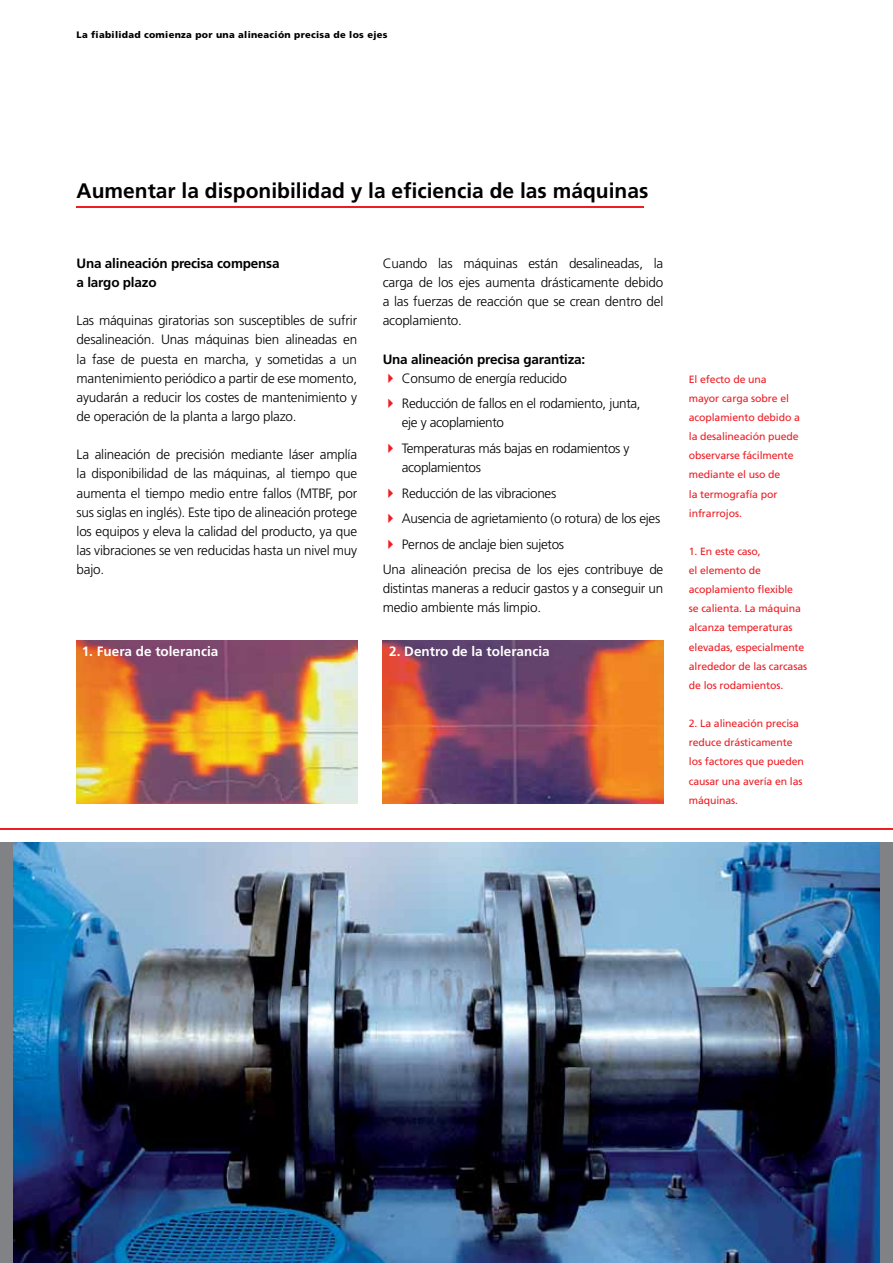
<style>
.page{position:relative;width:893px;height:1263px;background:#fff}
.page>*{position:absolute;margin:0;border:0;box-sizing:border-box;transform-origin:0 0}
.t1{font:700 21px "Frutiger";color:#000}
.t2{font:300 13.5px/19.2px "Frutiger";letter-spacing:-.015em;color:#000;text-align:justify}
.t3{font:700 13.5px/19.2px "Frutiger";letter-spacing:-.015em;color:#000}
.t4{font:700 13.5px "Frutiger";color:#fff}
.t5{font:10.5px/19.2px "Frutiger";letter-spacing:-.01em;color:#ed1d24}
.t6{font:900 9.3px "Frutiger";letter-spacing:.03em;color:#000}
</style>
<div class="page">
<svg style="left:382px;top:681px;width:1px;height:16px"></svg>
<hr style="left:0;top:829px;width:893px;height:1px;background:#ed1d24">
<hr style="left:77px;top:206px;width:567px;height:1px;background:#ed1d24">
<img style="left:77px;top:640px;width:280px;height:164px">
<img style="left:383px;top:640px;width:280px;height:164px">
<img style="left:12px;top:842px;width:868px;height:421px">
<div style="left:880px;top:842px;width:13px;height:421px;background:#808285"></div>
<div style="left:0;top:842px;width:12px;height:421px;background:#808285"></div>
<p class="t6" style="left:77px;top:29px;width:312px">La fiabilidad comienza por una alineación precisa de los ejes</p>
<h1 class="t1" style="left:77px;top:178px;width:573px">Aumentar la disponibilidad y la eficiencia de las máquinas</h1>
<p class="t3" style="left:77px;top:254px;width:204px">Una alineación precisa compensa a largo plazo</p>
<p class="t2" style="left:77px;top:311px;width:282px">Las máquinas giratorias son susceptibles de sufrir desalineación. Unas máquinas bien alineadas en la fase de puesta en marcha, y sometidas a un mantenimiento periódico a partir de ese momento, ayudarán a reducir los costes de mantenimiento y de operación de la planta a largo plazo.</p>
<p class="t2" style="left:77px;top:445px;width:282px">La alineación de precisión mediante láser amplía la disponibilidad de las máquinas, al tiempo que aumenta el tiempo medio entre fallos (MTBF, por sus siglas en inglés). Este tipo de alineación protege los equipos y eleva la calidad del producto, ya que las vibraciones se ven reducidas hasta un nivel muy bajo.</p>
<p class="t2" style="left:383px;top:254px;width:282px">Cuando las máquinas están desalineadas, la carga de los ejes aumenta drásticamente debido a las fuerzas de reacción que se crean dentro del acoplamiento.</p>
<p class="t3" style="left:383px;top:349px;width:204px">Una alineación precisa garantiza:</p>
<p class="t2" style="left:402px;top:365px;width:240px;line-height:25.5px">Consumo de energía reducido<br>Reducción de fallos en el rodamiento, junta,</p>
<p class="t2" style="left:402px;top:410px;width:229px;line-height:25.5px">eje y acoplamiento<br>Temperaturas más bajas en rodamientos y</p>
<p class="t2" style="left:402px;top:458px;width:81px">acoplamientos</p>
<p class="t2" style="left:402px;top:483px;width:156px">Reducción de las vibraciones</p>
<p class="t2" style="left:402px;top:509px;width:260px">Ausencia de agrietamiento (o rotura) de los ejes</p>
<p class="t2" style="left:402px;top:534px;width:164px">Pernos de anclaje bien sujetos</p>
<p class="t2" style="left:383px;top:560px;width:282px">Una alineación precisa de los ejes contribuye de</p>
<p class="t2" style="left:383px;top:579px;width:282px">distintas maneras a reducir gastos y a conseguir un medio ambiente más limpio.</p>
<p class="t4" style="left:82px;top:643px;width:138px">1. Fuera de tolerancia</p>
<p class="t4" style="left:389px;top:643px;width:162px">2. Dentro de la tolerancia</p>
<p class="t5" style="left:689px;top:369px;width:113px">El efecto de una<br>mayor carga sobre el acoplamiento debido a la desalineación puede observarse fácilmente mediante el uso de<br>la termografía por infrarrojos.</p>
<p class="t5" style="left:689px;top:542px;width:120px">1. En este caso,<br>el elemento de acoplamiento flexible<br>se calienta. La máquina alcanza temperaturas elevadas, especialmente alrededor de las carcasas de los rodamientos.</p>
<p class="t5" style="left:689px;top:714px;width:116px">2. La alineación precisa reduce drásticamente los factores que pueden causar una avería en las máquinas.</p>
</div>
